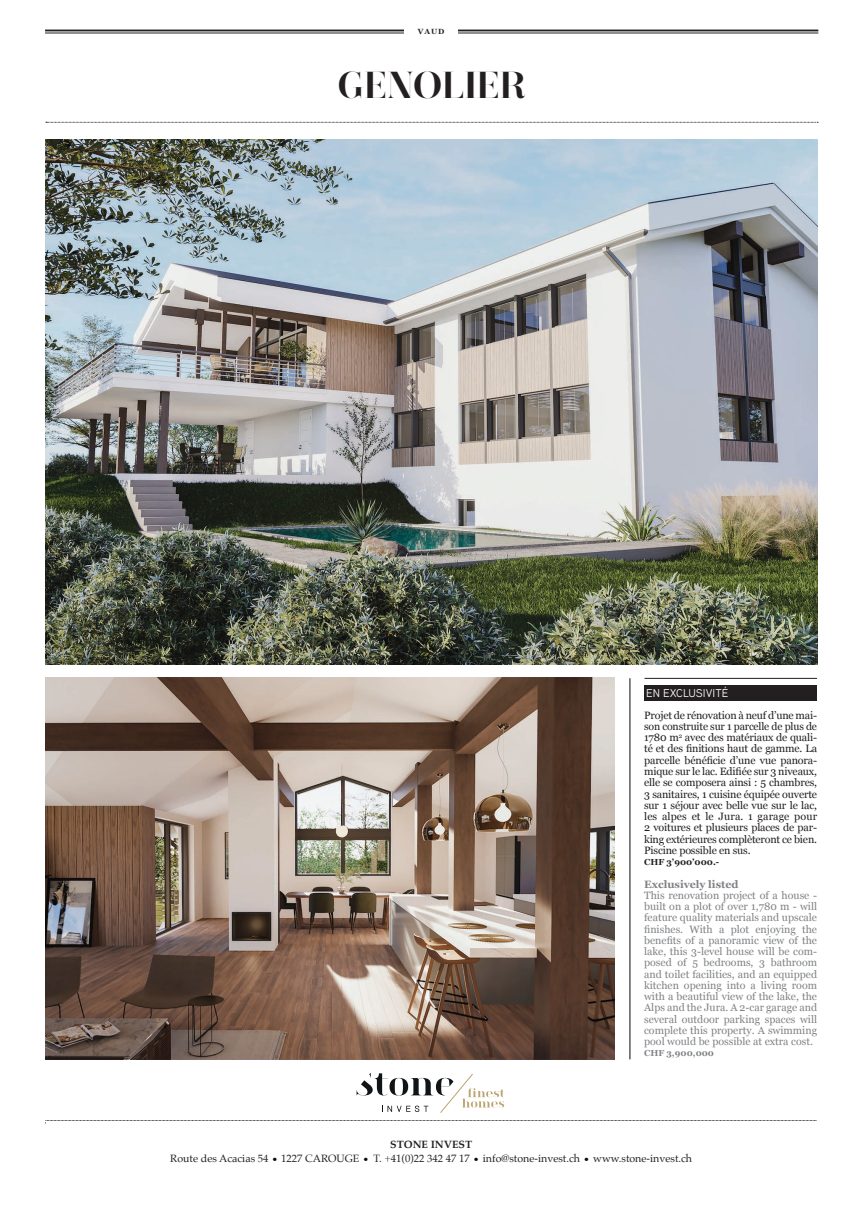
<style>
.page{position:relative;width:862px;height:1209px;background:#fff}
.page>*{position:absolute;margin:0;border:0;box-sizing:border-box;transform-origin:0 0}
._6-textecourantrigole{font:37.5px "Narziss Bold Drops";letter-spacing:.01em;color:#231f20}
.texte_FR{font:30px "Queens Park";color:#09080d}
.t1{font:11.25px "Queens Park";color:#09080d}
.t2{font:11.25px "Aaux Pro";color:#fff}
.t3{font:10.62px/11.2px "Georgia";color:#808285;text-align:justify}
.t4{font:10.62px/11.2px "Georgia";letter-spacing:-.02em;color:#231f20;text-align:justify}
.texte_FR-2{font:10.62px "Palatino";color:#231f20}
.t5{font:700 10.62px "Georgia";color:#808285}
.texte_FR-3{font:700 10.62px "Palatino";color:#231f20}
.t6{font:700 8.75px "Georgia";color:#231f20}
.t7{font:700 8.75px "Georgia";color:#808285}
._4-texte_courant_noir{font:700 7.5px "Georgia";color:#231f20}
</style>
<div class="page">
<svg style="left:356px;top:1073px;width:148px;height:39px"></svg>
<svg style="left:45px;top:1120px;width:772px;height:3px"></svg>
<svg style="left:46px;top:122px;width:771px;height:1px"></svg>
<hr style="left:629px;top:678px;width:1px;height:381px;background:#09080d">
<div style="left:644px;top:685px;width:172px;height:16px;background:#231f20"></div>
<hr style="left:644px;top:678px;width:172px;height:1px;background:#231f20">
<img style="left:45px;top:139px;width:771px;height:525px">
<img style="left:45px;top:677px;width:568px;height:382px">
<hr style="left:45px;top:30px;width:772px;height:1px;background:#231f20">
<hr style="left:45px;top:33px;width:772px;height:1px;background:#231f20">
<div style="left:404px;top:28px;width:53px;height:6px;background:#fff"></div>
<p class="_4-texte_courant_noir" style="left:417px;top:26px;width:28px">VAUD</p>
<p class="_6-textecourantrigole" style="left:337px;top:62px;width:189px">GENOLIER</p>
<p class="t2" style="left:645px;top:686px;width:84px">EN EXCLUSIVITÉ</p>
<p class="t4" style="left:643px;top:709px;width:174px">Projet de rénovation à neuf d’une mai&shy;son construite sur 1 parcelle de plus de 1780 m<sup>2</sup> avec des matériaux de quali&shy;té et des finitions haut de gamme. La parcelle bénéficie d’une vue panora&shy;mique sur le lac. Edifiée sur 3 niveaux, elle se composera ainsi : 5 chambres, 3 sanitaires, 1 cuisine équipée ouverte sur 1 séjour avec belle vue sur le lac, les alpes et le Jura. 1 garage pour 2 voitures et plusieurs places de par&shy;king extérieures complèteront ce bien.<br>Piscine possible en sus.</p>
<p class="t6" style="left:643px;top:855px;width:77px">CHF 3’900’000.-</p>
<p class="t5" style="left:643px;top:875px;width:96px">Exclusively listed</p>
<p class="t3" style="left:643px;top:889px;width:174px">This renovation project of a house - built on a plot of over 1,780 m - will feature quality materials and upscale finishes. With a plot enjoying the benefits of a panoramic view of the lake, this 3-level house will be com&shy;posed of 5 bedrooms, 3 bathroom and toilet facilities, and an equipped kitchen opening into a living room with a beautiful view of the lake, the Alps and the Jura. A 2-car garage and several outdoor parking spaces will complete this property. A swimming pool would be possible at extra cost.</p>
<p class="t7" style="left:643px;top:1046px;width:71px">CHF 3,900,000</p>
<p class="texte_FR-3" style="left:390px;top:1135px;width:83px">STONE INVEST</p>
<p class="t1" style="left:365px;top:1140px;width:104px">T. +41(0)21 318 77 28</p>
<p class="texte_FR-2" style="left:170px;top:1149px;width:100px">Route des Acacias 54</p>
<p class="texte_FR" style="left:271px;top:1133px;width:9px">.</p>
<p class="texte_FR-2" style="left:281px;top:1149px;width:80px">1227 CAROUGE</p>
<p class="texte_FR" style="left:362px;top:1133px;width:9px">.</p>
<p class="texte_FR-2" style="left:373px;top:1149px;width:98px">T. +41(0)22 342 47 17</p>
<p class="texte_FR" style="left:472px;top:1133px;width:9px">.</p>
<p class="texte_FR-2" style="left:482px;top:1149px;width:99px">info@stone-invest.ch</p>
<p class="texte_FR" style="left:582px;top:1133px;width:9px">.</p>
<p class="texte_FR-2" style="left:593px;top:1149px;width:100px">www.stone-invest.ch</p>
</div>
